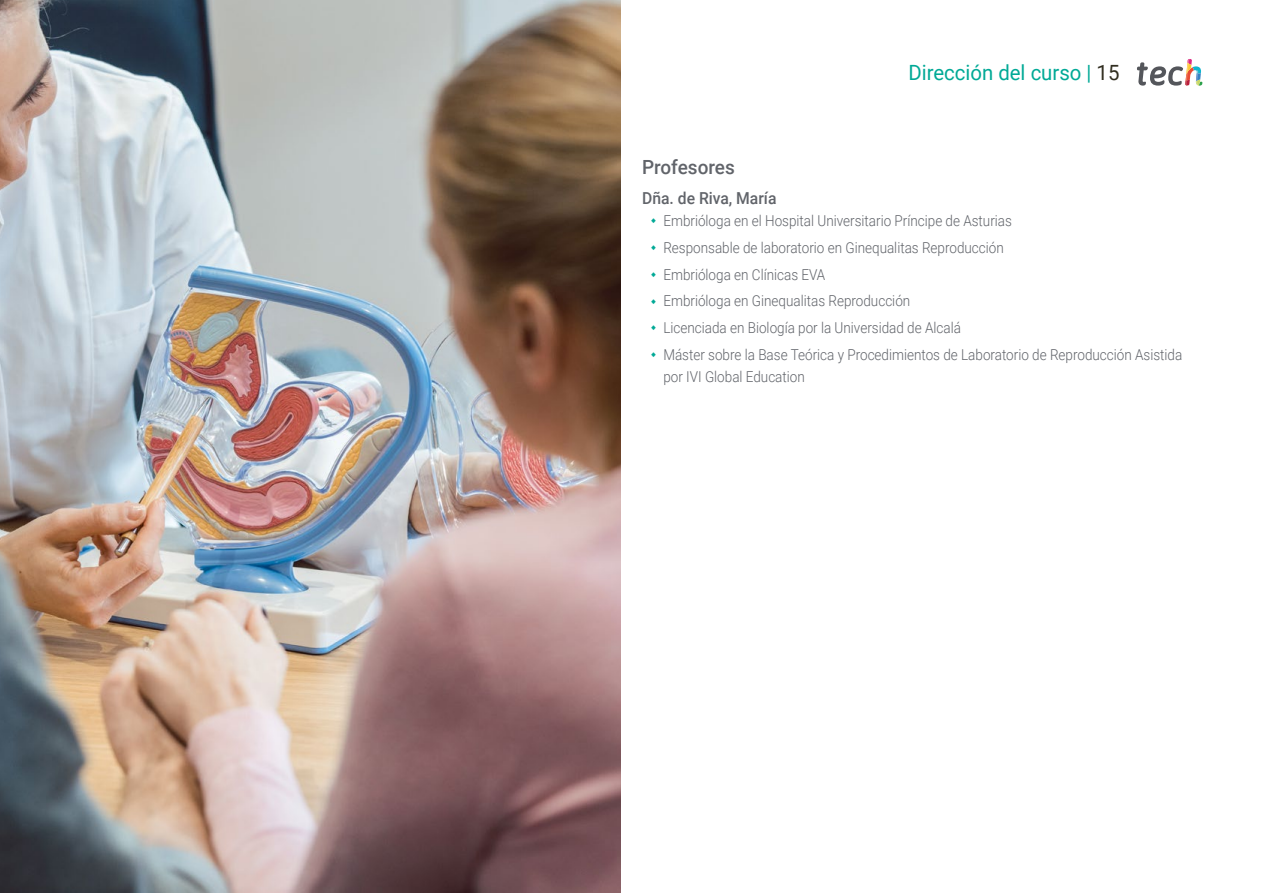
<style>
.page{position:relative;width:1263px;height:893px;background:#fff}
.page>*{position:absolute;margin:0;border:0;box-sizing:border-box;transform-origin:0 0}
.t1{font:21px "Roboto";color:#00a996}
.t2{font:500 19.5px "Roboto";color:#61646a}
.t3{font:500 16.5px "Roboto";color:#61646a;scale:.95 1}
.t4{font:300 15px/26.7px "Roboto";color:#61646a;scale:.9 1}
.s1{color:#312e20}
</style>
<div class="page">
<img style="left:0;top:0;width:621px;height:893px">
<svg style="left:1137px;top:59px;width:65px;height:27px"></svg>
<h1 class="t1" style="left:908px;top:57px;width:213px">Dirección del curso | <span class="s1">15</span></h1>
<h2 class="t2" style="left:642px;top:154px;width:94px">Profesores</h2>
<p class="t3" style="left:642px;top:186px;width:143px">Dña. de Riva, María</p>
<p class="t4" style="left:663px;top:207px;width:578px">Embrióloga en el Hospital Universitario Príncipe de Asturias<br>Responsable de laboratorio en Ginequalitas Reproducción<br>Embrióloga en Clínicas EVA<br>Embrióloga en Ginequalitas Reproducción<br>Licenciada en Biología por la Universidad de Alcalá<br>Máster sobre la Base Teórica y Procedimientos de Laboratorio de Reproducción Asistida</p>
<p class="t4" style="left:663px;top:363px;width:159px">por IVI Global Education</p>
</div>
